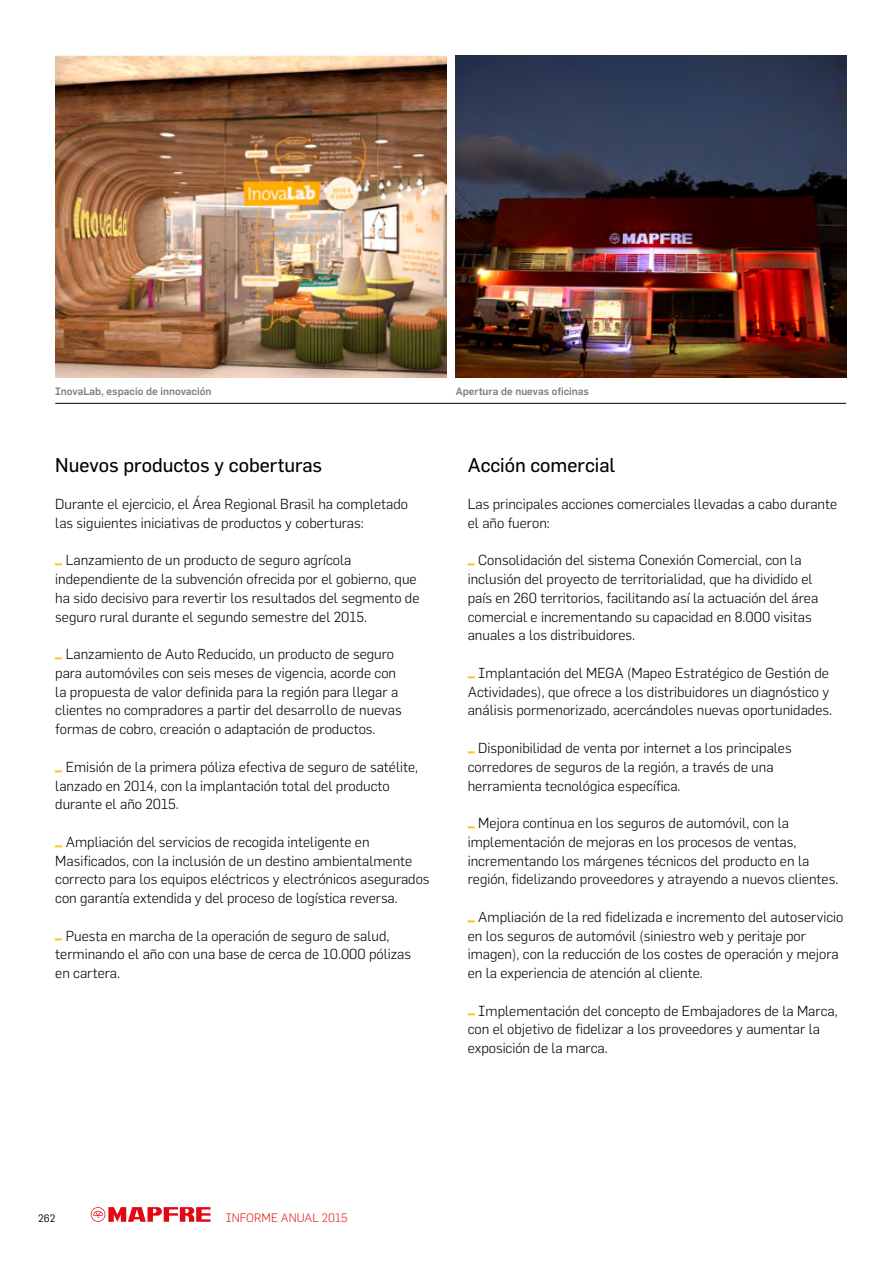
<style>
.page{position:relative;width:893px;height:1263px;background:#fff}
.page>*{position:absolute;margin:0;border:0;box-sizing:border-box;transform-origin:0 0}
.t1{font:19.5px "Flama Basic";color:#000}
.t2{font:300 14.25px/18.8px "Flama";color:#000}
.t3{font:300 12px "Flama";color:#e2231b}
.t4{font:500 10.5px "Flama";color:#847d7c}
.t5{font:10.5px "Flama";color:#000}
</style>
<div class="page">
<svg style="left:91px;top:1207px;width:119px;height:15px"></svg>
<img style="left:55px;top:55px;width:391px;height:323px">
<img style="left:455px;top:55px;width:391px;height:323px">
<hr style="left:55px;top:403px;width:791px;height:1px;background:#000">
<p class="t4" style="left:55px;top:385px;width:158px">InovaLab, espacio de innovación</p>
<p class="t4" style="left:456px;top:385px;width:135px">Apertura de nuevas oficinas</p>
<p class="t1" style="left:55px;top:453px;width:269px">Nuevos productos y coberturas</p>
<p class="t2" style="left:55px;top:495px;width:354px">Durante el ejercicio, el Área Regional Brasil ha completado las siguientes iniciativas de productos y coberturas:</p>
<p class="t2" style="left:55px;top:551px;width:366px"><sup>_</sup> Lanzamiento de un producto de seguro agrícola independiente de la subvención ofrecida por el gobierno, que ha sido decisivo para revertir los resultados del segmento de seguro rural durante el segundo semestre del 2015.</p>
<p class="t2" style="left:55px;top:645px;width:348px"><sup>_</sup> Lanzamiento de Auto Reducido, un producto de seguro para automóviles con seis meses de vigencia, acorde con la propuesta de valor definida para la región para llegar a clientes no compradores a partir del desarrollo de nuevas formas de cobro, creación o adaptación de productos.</p>
<p class="t2" style="left:55px;top:757px;width:364px"><sup>_</sup> Emisión de la primera póliza efectiva de seguro de satélite, lanzado en 2014, con la implantación total del producto durante el año 2015.</p>
<p class="t2" style="left:55px;top:832px;width:376px"><sup>_</sup> Ampliación del servicios de recogida inteligente en Masificados, con la inclusión de un destino ambientalmente correcto para los equipos eléctricos y electrónicos asegurados con garantía extendida y del proceso de logística reversa.</p>
<p class="t2" style="left:55px;top:926px;width:357px"><sup>_</sup> Puesta en marcha de la operación de seguro de salud, terminando el año con una base de cerca de 10.000 pólizas en cartera.</p>
<p class="t1" style="left:468px;top:453px;width:149px">Acción comercial</p>
<p class="t2" style="left:468px;top:495px;width:371px">Las principales acciones comerciales llevadas a cabo durante el año fueron:</p>
<p class="t2" style="left:468px;top:551px;width:352px"><sup>_</sup> Consolidación del sistema Conexión Comercial, con la inclusión del proyecto de territorialidad, que ha dividido el país en 260 territorios, facilitando así la actuación del área comercial e incrementando su capacidad en 8.000 visitas anuales a los distribuidores.</p>
<p class="t2" style="left:468px;top:663px;width:139px"><sup>_</sup> Implantación del MEGA</p>
<p class="t2" style="left:468px;top:663px;width:366px;text-indent:159px">(Mapeo Estratégico de Gestión de<br>Actividades), que ofrece a los distribuidores un diagnóstico y análisis pormenorizado, acercándoles nuevas oportunidades.</p>
<p class="t2" style="left:468px;top:738px;width:325px"><sup>_</sup> Disponibilidad de venta por internet a los principales corredores de seguros de la región, a través de una herramienta tecnológica específica.</p>
<p class="t2" style="left:468px;top:813px;width:372px"><sup>_</sup> Mejora continua en los seguros de automóvil, con la implementación de mejoras en los procesos de ventas, incrementando los márgenes técnicos del producto en la región, fidelizando proveedores y atrayendo a nuevos clientes.</p>
<p class="t2" style="left:468px;top:907px;width:377px"><sup>_</sup> Ampliación de la red fidelizada e incremento del autoservicio en los seguros de automóvil (siniestro web y peritaje por imagen), con la reducción de los costes de operación y mejora en la experiencia de atención al cliente.</p>
<p class="t2" style="left:468px;top:1001px;width:371px"><sup>_</sup> Implementación del concepto de Embajadores de la Marca, con el objetivo de fidelizar a los proveedores y aumentar la exposición de la marca.</p>
<p class="t5" style="left:38px;top:1212px;width:19px">262</p>
<p class="t3" style="left:226px;top:1210px;width:123px">Informe anual 2015</p>
</div>
